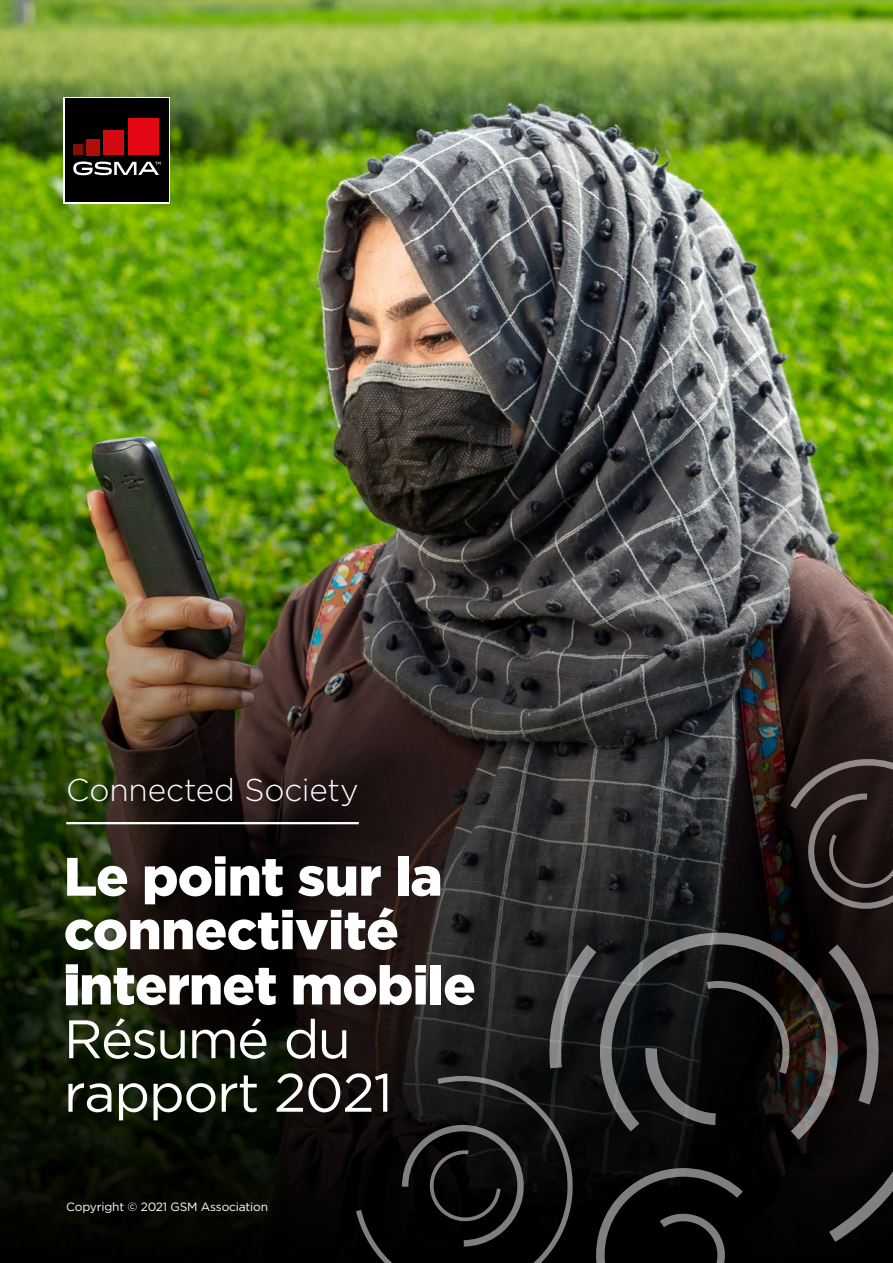
<style>
.page{position:relative;width:893px;height:1263px;background:#fff}
.page>*{position:absolute;margin:0;border:0;box-sizing:border-box;transform-origin:0 0}
.t1{font:900 54px/54.4px "Gotham";letter-spacing:-.015em;color:#fff}
.t2{font:54px/53.6px "Gotham";letter-spacing:-.025em;color:#fff}
.t3{font:300 31.5px "Gotham";letter-spacing:-.005em;color:#fff}
.t4{font:12px "Gotham";letter-spacing:-.015em;color:#fff}
</style>
<div class="page">
<img style="left:0;top:0;width:893px;height:378px">
<img style="left:0;top:378px;width:893px;height:885px">
<div style="left:64px;top:97px;width:106px;height:106px;background:#fff"></div>
<div style="left:65px;top:98px;width:104px;height:104px;background:#000"></div>
<svg style="left:73px;top:162px;width:87px;height:13px"></svg>
<div style="left:74px;top:144px;width:9px;height:11px;background:#811000"></div>
<div style="left:86px;top:139px;width:14px;height:16px;background:#ae0f0a"></div>
<div style="left:103px;top:131px;width:21px;height:24px;background:#d20a11"></div>
<div style="left:128px;top:119px;width:30px;height:36px;background:#e30613"></div>
<svg style="left:598px;top:933px;width:242px;height:207px"></svg>
<svg style="left:645px;top:981px;width:146px;height:144px"></svg>
<svg style="left:547px;top:945px;width:49px;height:123px"></svg>
<svg style="left:828px;top:944px;width:65px;height:298px"></svg>
<svg style="left:595px;top:1168px;width:173px;height:95px"></svg>
<svg style="left:356px;top:1076px;width:223px;height:187px"></svg>
<svg style="left:790px;top:759px;width:103px;height:158px"></svg>
<hr style="left:66px;top:822px;width:293px;height:2px;background:#fff">
<p class="t3" style="left:66px;top:770px;width:294px">Connected Society</p>
<p class="t1" style="left:64px;top:849px;width:414px">Le point sur la connectivité internet mobile</p>
<p class="t2" style="left:64px;top:1011px;width:330px">Résumé du rapport 2021</p>
<p class="t4" style="left:66px;top:1199px;width:203px">Copyright © 2021 GSM Association</p>
</div>
